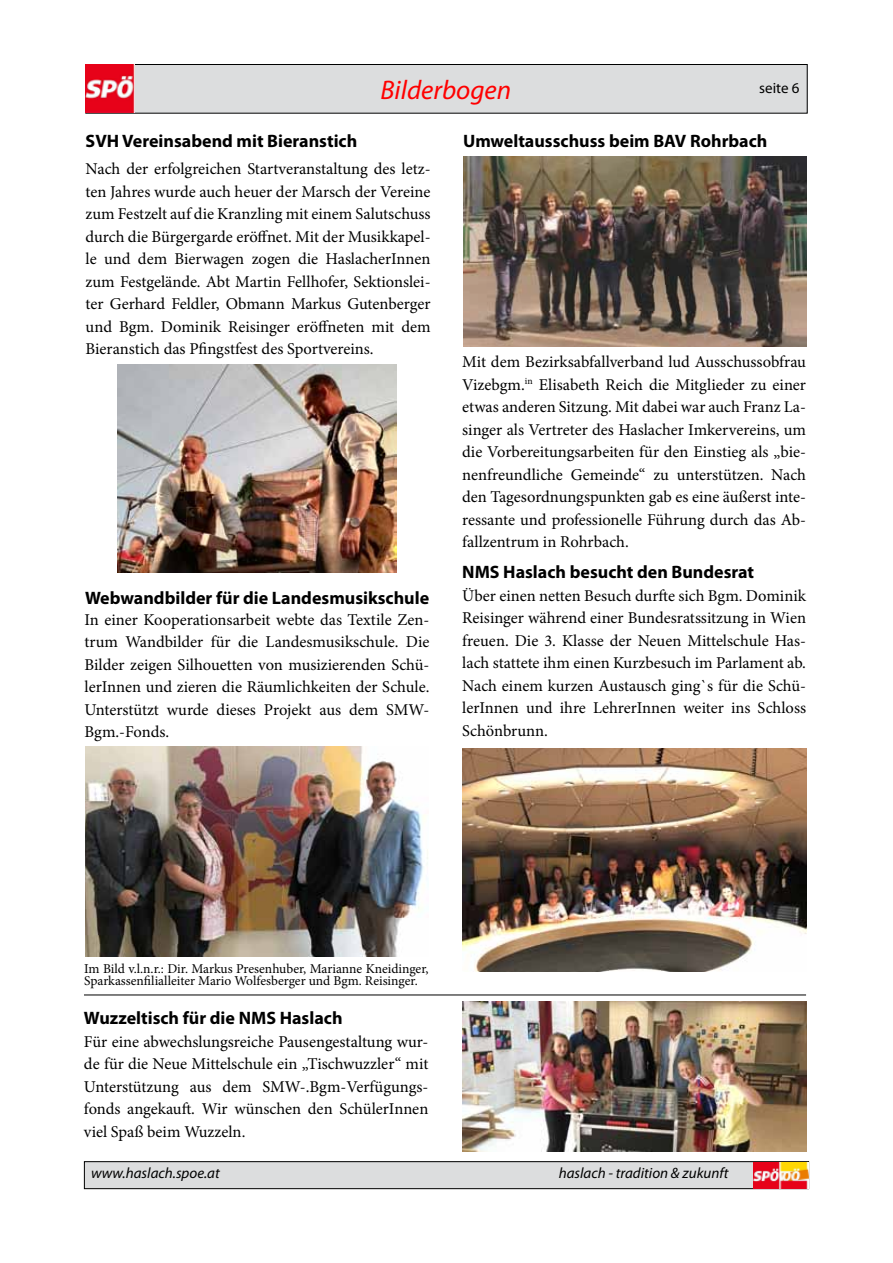
<style>
.page{position:relative;width:893px;height:1263px;background:#fff}
.page>*{position:absolute;margin:0;border:0;box-sizing:border-box;transform-origin:0 0}
.t1{font:italic 27px "Myriad Pro";color:#f00}
.t2{font:700 18px "Myriad Pro";color:#000}
.t3{font:16.5px/22.5px "Minion Pro";color:#000;text-align:justify}
.t4{font:italic 15px "Myriad Pro";color:#000}
.t5{font:15px "Myriad Pro";color:#000}
.t6{font:13.5px/12px "Minion Pro";color:#000}
</style>
<div class="page">
<div style="left:86px;top:64px;width:721px;height:49px;background:#dcddde"></div>
<div style="left:86px;top:64px;width:721px;height:49px;border:1px solid #000"></div>
<img style="left:85px;top:64px;width:49px;height:49px">
<div style="left:84px;top:1162px;width:725px;height:27px;background:#dcddde"></div>
<div style="left:84px;top:1161px;width:725px;height:28px;border:1px solid #000"></div>
<img style="left:753px;top:1162px;width:55px;height:26px">
<img style="left:463px;top:156px;width:343px;height:191px">
<img style="left:462px;top:748px;width:344px;height:223px">
<img style="left:463px;top:1002px;width:343px;height:150px">
<img style="left:118px;top:364px;width:278px;height:208px">
<img style="left:85px;top:747px;width:343px;height:210px">
<hr style="left:84px;top:995px;width:722px;height:1px;background:#000">
<h1 class="t1" style="left:381px;top:73px;width:132px">Bilderbogen</h1>
<p class="t2" style="left:463px;top:130px;width:306px">Umweltausschuss beim BAV Rohrbach</p>
<p class="t5" style="left:759px;top:79px;width:42px">seite 6</p>
<p class="t2" style="left:86px;top:130px;width:273px">SVH Vereinsabend mit Bieranstich</p>
<p class="t3" style="left:86px;top:158px;width:346px">Nach der erfolgreichen Startveranstaltung des letz&shy;ten Jahres wurde auch heuer der Marsch der Vereine zum Festzelt auf die Kranzling mit einem Salutschuss durch die Bürgergarde eröffnet. Mit der Musikkapel&shy;le und dem Bierwagen zogen die HaslacherInnen zum Festgelände. Abt Martin Fellhofer, Sektionslei&shy;ter Gerhard Feldler, Obmann Markus Gutenberger und Bgm. Dominik Reisinger eröffneten mit dem Bieranstich das Pfingstfest des Sportvereins.</p>
<p class="t3" style="left:462px;top:351px;width:345px">Mit dem Bezirksabfallverband lud Ausschussobfrau Vizebgm.<sup>in</sup> Elisabeth Reich die Mitglieder zu einer etwas anderen Sitzung. Mit dabei war auch Franz La&shy;singer als Vertreter des Haslacher Imkervereins, um die Vorbereitungsarbeiten für den Einstieg als „bie&shy;nenfreundliche Gemeinde“ zu unterstützen. Nach den Tagesordnungspunkten gab es eine äußerst inte&shy;ressante und professionelle Führung durch das Ab&shy;fallzentrum in Rohrbach.</p>
<p class="t2" style="left:462px;top:560px;width:293px">NMS Haslach besucht den Bundesrat</p>
<p class="t3" style="left:462px;top:584px;width:345px">Über einen netten Besuch durfte sich Bgm. Dominik Reisinger während einer Bundesratssitzung in Wien freuen. Die 3. Klasse der Neuen Mittelschule Has&shy;lach stattete ihm einen Kurzbesuch im Parlament ab.<br>Nach einem kurzen Austausch ging`s für die Schü&shy;lerInnen und ihre LehrerInnen weiter ins Schloss Schönbrunn.</p>
<p class="t2" style="left:85px;top:586px;width:346px">Webwandbilder für die Landesmusikschule</p>
<p class="t3" style="left:84px;top:608px;width:346px">In einer Kooperationsarbeit webte das Textile Zen&shy;trum Wandbilder für die Landesmusikschule. Die Bilder zeigen Silhouetten von musizierenden Schü&shy;lerInnen und zieren die Räumlichkeiten der Schule.<br>Unterstützt wurde dieses Projekt aus dem SMW-Bgm.-Fonds.</p>
<p class="t6" style="left:84px;top:963px;width:346px">Im Bild v.l.n.r.: Dir. Markus Presenhuber, Marianne Kneidinger,<br>Sparkassenfilialleiter Mario Wolfesberger und Bgm. Reisinger.</p>
<p class="t2" style="left:84px;top:1006px;width:260px">Wuzzeltisch für die NMS Haslach</p>
<p class="t3" style="left:84px;top:1030px;width:346px">Für eine abwechslungsreiche Pausengestaltung wur&shy;de für die Neue Mittelschule ein „Tischwuzzler“ mit Unterstützung aus dem SMW-.Bgm-Verfügungs&shy;fonds angekauft. Wir wünschen den SchülerInnen viel Spaß beim Wuzzeln.</p>
<p class="t4" style="left:91px;top:1163px;width:130px">www.haslach.spoe.at</p>
<p class="t4" style="left:559px;top:1163px;width:171px">haslach - tradition &amp; zukunft</p>
</div>
